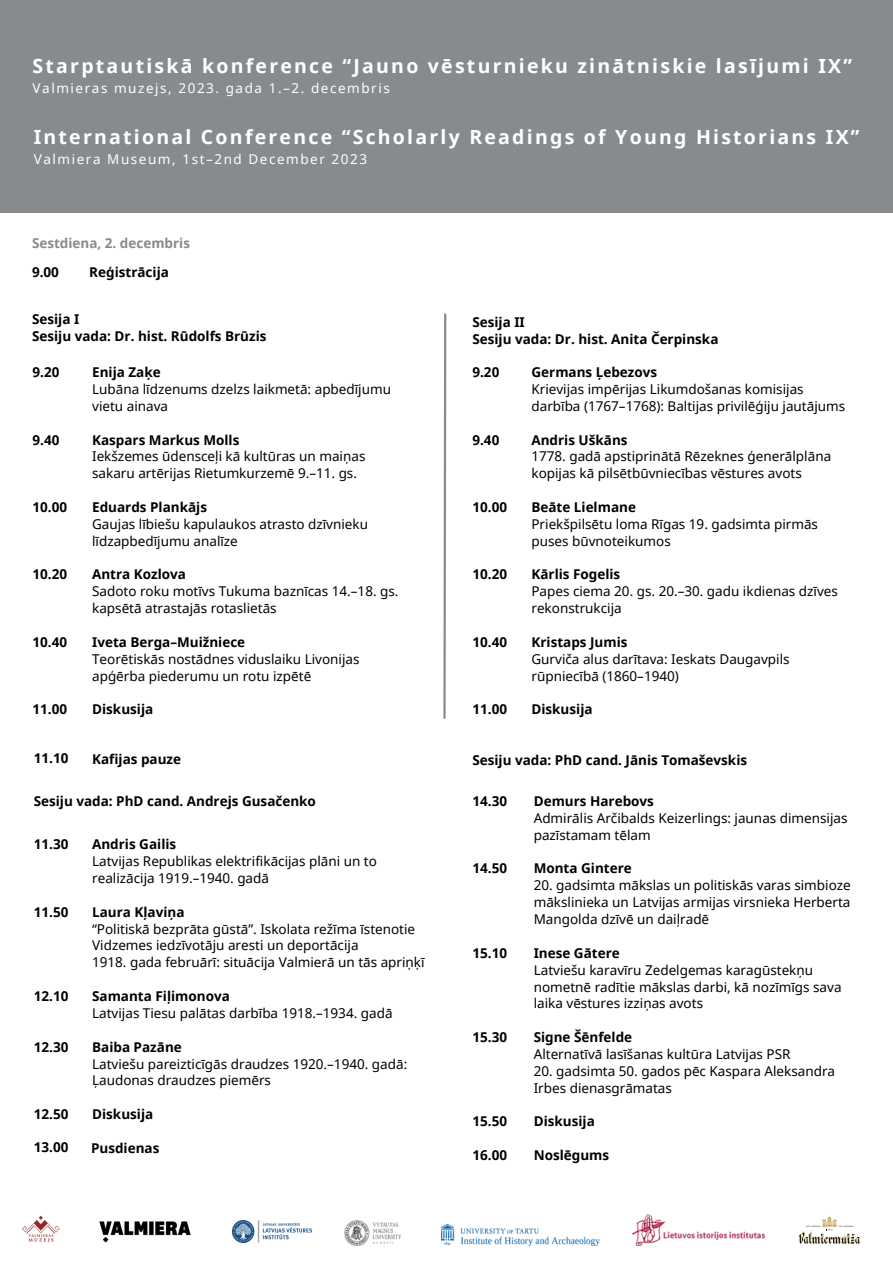
<style>
.page{position:relative;width:893px;height:1264px;background:#fff}
.page>*{position:absolute;margin:0;border:0;box-sizing:border-box;transform-origin:0 0}
.t1{font:700 19.5px "Noto Sans";letter-spacing:.115em;color:#fff}
.t2{font:13.5px/16.8px "Noto Sans";color:#000}
.t3{font:700 13.5px "Noto Sans";color:#000}
.t4{font:13.5px "Noto Sans";letter-spacing:.115em;color:#fff}
.t5{font:700 13.5px "Noto Sans";color:#888b8d}
</style>
<div class="page">
<div style="left:0;top:0;width:892px;height:213px;background:#888b8d"></div>
<svg style="left:443px;top:313px;width:4px;height:406px"></svg>
<svg style="left:798px;top:1215px;width:62px;height:29px"></svg>
<img style="left:632px;top:1214px;width:132px;height:31px">
<img style="left:442px;top:1224px;width:157px;height:21px">
<img style="left:345px;top:1220px;width:56px;height:25px">
<img style="left:233px;top:1220px;width:78px;height:22px">
<img style="left:99px;top:1221px;width:92px;height:22px">
<img style="left:22px;top:1215px;width:38px;height:28px">
<p class="t1" style="left:33px;top:52px;width:821px">Starptautiskā konference “Jauno vēsturnieku zinātniskie lasījumi IX”</p>
<p class="t4" style="left:33px;top:79px;width:359px">Valmieras muzejs, 2023. gada 1.–2. decembris</p>
<p class="t1" style="left:34px;top:123px;width:827px">International Conference “Scholarly Readings of Young Historians IX”</p>
<p class="t4" style="left:34px;top:150px;width:335px">Valmiera Museum, 1st–2nd December 2023</p>
<p class="t5" style="left:32px;top:233px;width:159px">Sestdiena, 2. decembris</p>
<p class="t3" style="left:32px;top:263px;width:28px">9.00</p>
<p class="t3" style="left:89px;top:263px;width:81px">Reģistrācija</p>
<p class="t3" style="left:32px;top:309px;width:49px">Sesija I</p>
<p class="t3" style="left:32px;top:326px;width:236px">Sesiju vada: Dr. hist. Rūdolfs Brūzis</p>
<p class="t3" style="left:33px;top:362px;width:28px">9.20</p>
<p class="t3" style="left:92px;top:362px;width:70px">Enija Zaķe</p>
<p class="t2" style="left:92px;top:380px;width:300px">Lubāna līdzenums dzelzs laikmetā: apbedījumu vietu ainava</p>
<p class="t3" style="left:92px;top:430px;width:149px">Kaspars Markus Molls</p>
<p class="t2" style="left:92px;top:448px;width:275px">Iekšzemes ūdensceļi kā kultūras un maiņas sakaru artērijas Rietumkurzemē 9.–11. gs.</p>
<p class="t3" style="left:92px;top:497px;width:116px">Eduards Plankājs</p>
<p class="t2" style="left:92px;top:515px;width:277px">Gaujas lībiešu kapulaukos atrasto dzīvnieku līdzapbedījumu analīze</p>
<p class="t3" style="left:92px;top:565px;width:95px">Antra Kozlova</p>
<p class="t2" style="left:92px;top:582px;width:308px">Sadoto roku motīvs Tukuma baznīcas 14.–18. gs. kapsētā atrastajās rotaslietās</p>
<p class="t3" style="left:92px;top:632px;width:154px">Iveta Berga–Muižniece</p>
<p class="t2" style="left:92px;top:650px;width:269px">Teorētiskās nostādnes viduslaiku Livonijas apģērba piederumu un rotu izpētē</p>
<p class="t3" style="left:92px;top:700px;width:63px">Diskusija</p>
<p class="t3" style="left:33px;top:430px;width:28px">9.40</p>
<p class="t3" style="left:33px;top:497px;width:36px">10.00</p>
<p class="t3" style="left:33px;top:565px;width:36px">10.20</p>
<p class="t3" style="left:33px;top:632px;width:36px">10.40</p>
<p class="t3" style="left:33px;top:700px;width:36px">11.00</p>
<p class="t3" style="left:34px;top:749px;width:36px">11.10</p>
<p class="t3" style="left:92px;top:750px;width:90px">Kafijas pauze</p>
<p class="t3" style="left:34px;top:791px;width:284px">Sesiju vada: PhD cand. Andrejs Gusačenko</p>
<p class="t3" style="left:34px;top:834px;width:36px">11.30</p>
<p class="t3" style="left:92px;top:834px;width:86px">Andris Gailis</p>
<p class="t2" style="left:92px;top:852px;width:286px">Latvijas Republikas elektrifikācijas plāni un to realizācija 1919.–1940. gadā</p>
<p class="t3" style="left:92px;top:902px;width:94px">Laura Kļaviņa</p>
<p class="t2" style="left:92px;top:919px;width:324px">“Politiskā bezprāta gūstā”. Iskolata režīma īstenotie<br>Vidzemes iedzīvotāju aresti un deportācija</p>
<p class="t2" style="left:92px;top:953px;width:334px">1918. gada februārī: situācija Valmierā un tās apriņķī</p>
<p class="t3" style="left:92px;top:986px;width:139px">Samanta Fiļimonova</p>
<p class="t2" style="left:92px;top:1004px;width:302px">Latvijas Tiesu palātas darbība 1918.–1934. gadā</p>
<p class="t3" style="left:92px;top:1037px;width:91px">Baiba Pazāne</p>
<p class="t2" style="left:92px;top:1054px;width:316px">Latviešu pareizticīgās draudzes 1920.–1940. gadā:<br>Ļaudonas draudzes piemērs</p>
<p class="t3" style="left:92px;top:1104px;width:63px">Diskusija</p>
<p class="t3" style="left:34px;top:902px;width:36px">11.50</p>
<p class="t3" style="left:34px;top:986px;width:36px">12.10</p>
<p class="t3" style="left:34px;top:1037px;width:36px">12.30</p>
<p class="t3" style="left:34px;top:1104px;width:36px">12.50</p>
<p class="t3" style="left:34px;top:1137px;width:36px">13.00</p>
<p class="t3" style="left:91px;top:1138px;width:70px">Pusdienas</p>
<p class="t3" style="left:472px;top:312px;width:54px">Sesija II</p>
<p class="t3" style="left:472px;top:329px;width:247px">Sesiju vada: Dr. hist. Anita Čerpinska</p>
<p class="t3" style="left:472px;top:362px;width:28px">9.20</p>
<p class="t3" style="left:531px;top:362px;width:127px">Germans Ļebezovs</p>
<p class="t2" style="left:531px;top:380px;width:315px">Krievijas impērijas Likumdošanas komisijas darbība (1767–1768): Baltijas privilēģiju jautājums</p>
<p class="t3" style="left:531px;top:430px;width:98px">Andris Uškāns</p>
<p class="t2" style="left:531px;top:448px;width:301px">1778. gadā apstiprinātā Rēzeknes ģenerālplāna kopijas kā pilsētbūvniecības vēstures avots</p>
<p class="t3" style="left:531px;top:497px;width:106px">Beāte Lielmane</p>
<p class="t2" style="left:531px;top:515px;width:288px">Priekšpilsētu loma Rīgas 19. gadsimta pirmās puses būvnoteikumos</p>
<p class="t3" style="left:531px;top:565px;width:90px">Kārlis Fogelis</p>
<p class="t2" style="left:531px;top:582px;width:308px">Papes ciema 20. gs. 20.–30. gadu ikdienas dzīves rekonstrukcija</p>
<p class="t3" style="left:531px;top:632px;width:97px">Kristaps Jumis</p>
<p class="t2" style="left:531px;top:650px;width:260px">Gurviča alus darītava: Ieskats Daugavpils rūpniecībā (1860–1940)</p>
<p class="t3" style="left:531px;top:700px;width:63px">Diskusija</p>
<p class="t3" style="left:472px;top:430px;width:28px">9.40</p>
<p class="t3" style="left:472px;top:497px;width:36px">10.00</p>
<p class="t3" style="left:472px;top:565px;width:36px">10.20</p>
<p class="t3" style="left:472px;top:632px;width:36px">10.40</p>
<p class="t3" style="left:472px;top:700px;width:36px">11.00</p>
<p class="t3" style="left:472px;top:750px;width:276px">Sesiju vada: PhD cand. Jānis Tomaševskis</p>
<p class="t3" style="left:472px;top:791px;width:36px">14.30</p>
<p class="t3" style="left:533px;top:791px;width:122px">Demurs Harebovs</p>
<p class="t2" style="left:533px;top:809px;width:315px">Admirālis Arčibalds Keizerlings: jaunas dimensijas pazīstamam tēlam</p>
<p class="t3" style="left:533px;top:859px;width:100px">Monta Gintere</p>
<p class="t2" style="left:533px;top:876px;width:318px;text-align:justify">20. gadsimta mākslas un politiskās varas simbioze mākslinieka un Latvijas armijas virsnieka Herberta Mangolda dzīvē un daiļradē</p>
<p class="t3" style="left:533px;top:943px;width:88px">Inese Gātere</p>
<p class="t2" style="left:533px;top:961px;width:309px">Latviešu karavīru Zedelgemas karagūstekņu nometnē radītie mākslas darbi, kā nozīmīgs sava laika vēstures izziņas avots</p>
<p class="t3" style="left:533px;top:1027px;width:100px">Signe Šēnfelde</p>
<p class="t2" style="left:533px;top:1045px;width:258px">Alternatīvā lasīšanas kultūra Latvijas PSR</p>
<p class="t2" style="left:533px;top:1062px;width:303px">20. gadsimta 50. gados pēc Kaspara Aleksandra<br>Irbes dienasgrāmatas</p>
<p class="t3" style="left:533px;top:1112px;width:63px">Diskusija</p>
<p class="t3" style="left:533px;top:1145px;width:77px">Noslēgums</p>
<p class="t3" style="left:472px;top:859px;width:36px">14.50</p>
<p class="t3" style="left:472px;top:943px;width:36px">15.10</p>
<p class="t3" style="left:472px;top:1027px;width:36px">15.30</p>
<p class="t3" style="left:472px;top:1112px;width:36px">15.50</p>
<p class="t3" style="left:472px;top:1145px;width:36px">16.00</p>
</div>
